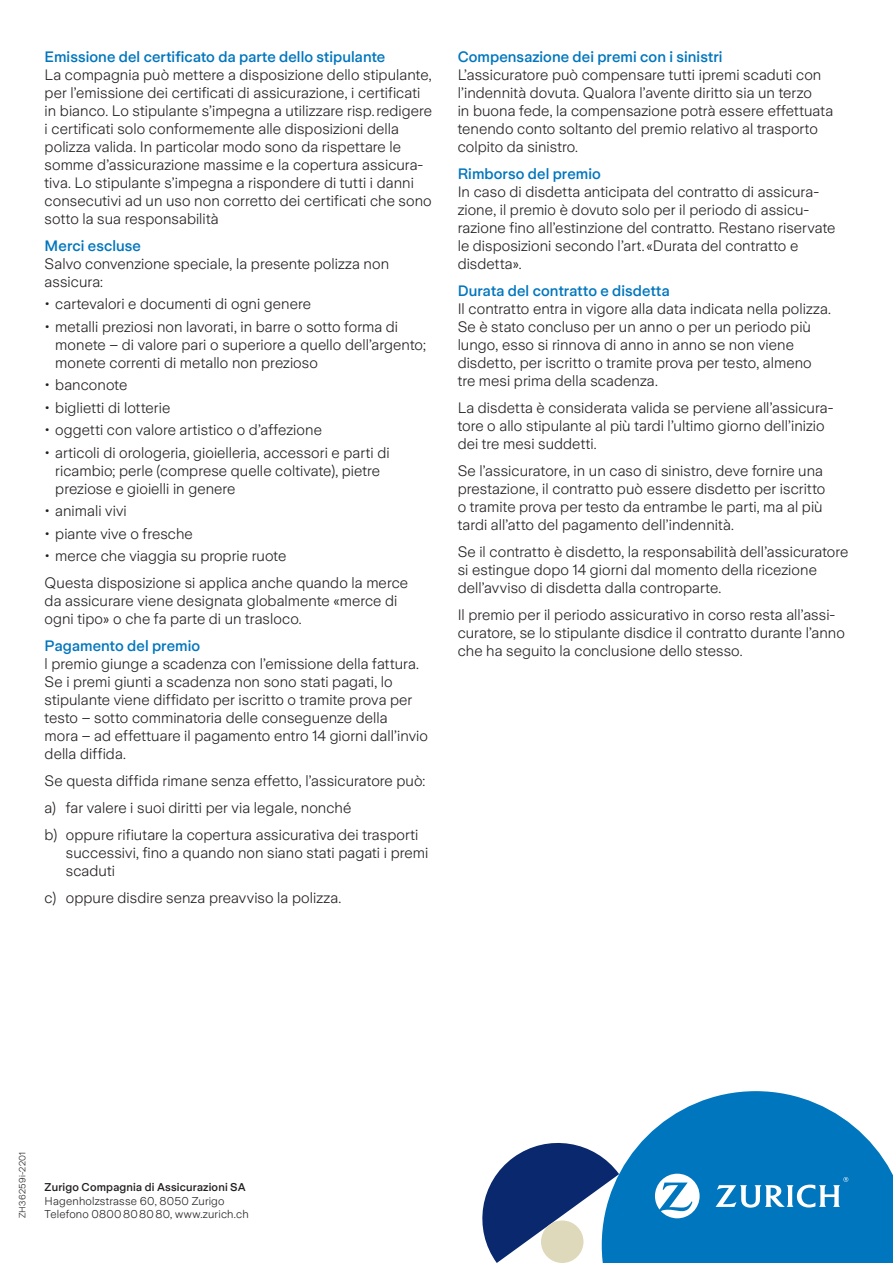
<style>
.page{position:relative;width:893px;height:1263px;background:#fff}
.page>*{position:absolute;margin:0;border:0;box-sizing:border-box;transform-origin:0 0}
.t1{font:300 15px/18px "Zurich Sans";letter-spacing:.005em;color:#231f20}
.t2{font:500 15px "Zurich Sans";letter-spacing:.005em;color:#0076be}
.t3{font:300 11.25px "Zurich Sans";letter-spacing:.015em;color:#231f20}
.t4{font:500 11.25px "Zurich Sans";letter-spacing:.015em;color:#231f20}
.t5{font:300 9px "Zurich Sans";letter-spacing:.03em;color:#231f20}
</style>
<div class="page">
<svg style="left:619px;top:1091px;width:274px;height:172px;fill:#0076be"></svg>
<svg style="left:482px;top:1142px;width:137px;height:121px"></svg>
<div style="left:541px;top:1220px;width:42px;height:43px;background:#dfd9bb;border-radius:50%"></div>
<svg style="left:655px;top:1174px;width:45px;height:44px"></svg>
<svg style="left:715px;top:1177px;width:133px;height:30px"></svg>
<p class="t2" style="left:45px;top:48px;width:342px">Emissione del certificato da parte dello stipulante</p>
<p class="t1" style="left:45px;top:66px;width:389px">La compagnia può mettere a disposizione dello stipulante, per l’emissione dei certificati di assicurazione, i certificati in bianco. Lo stipulante s’impegna a utilizzare risp.redigere i certificati solo conformemente alle disposizioni della polizza valida. In particolar modo sono da rispettare le somme d’assicurazione massime e la copertura assicura&shy;tiva. Lo stipulante s’impegna a rispondere di tutti i danni consecutivi ad un uso non corretto dei certificati che sono sotto la sua responsabilità</p>
<p class="t2" style="left:45px;top:237px;width:98px">Merci escluse</p>
<p class="t1" style="left:45px;top:255px;width:346px">Salvo convenzione speciale, la presente polizza non assicura:</p>
<p class="t1" style="left:45px;top:295px;width:268px">• cartevalori e documenti di ogni genere</p>
<p class="t1" style="left:55px;top:318px;width:372px;text-indent:-11px">• metalli preziosi non lavorati, in barre o sotto forma di monete – di valore pari o superiore a quello dell’argento; monete correnti di metallo non prezioso</p>
<p class="t1" style="left:45px;top:376px;width:84px">• banconote</p>
<p class="t1" style="left:45px;top:399px;width:127px">• biglietti di lotterie</p>
<p class="t1" style="left:45px;top:421px;width:279px">• oggetti con valore artistico o d’affezione</p>
<p class="t1" style="left:55px;top:444px;width:336px;text-indent:-11px">• articoli di orologeria, gioielleria, accessori e parti di ricambio; perle (comprese quelle coltivate), pietre preziose e gioielli in genere</p>
<p class="t1" style="left:45px;top:502px;width:84px">• animali vivi</p>
<p class="t1" style="left:45px;top:525px;width:150px">• piante vive o fresche</p>
<p class="t1" style="left:45px;top:543px;width:365px;line-height:27px">• merce che viaggia su proprie ruote<br>Questa disposizione si applica anche quando la merce</p>
<p class="t1" style="left:45px;top:592px;width:354px">da assicurare viene designata globalmente «merce di ogni tipo» o che fa parte di un trasloco.</p>
<p class="t2" style="left:45px;top:638px;width:157px">Pagamento del premio</p>
<p class="t1" style="left:45px;top:655px;width:385px">l premio giunge a scadenza con l’emissione della fattura.<br>Se i premi giunti a scadenza non sono stati pagati, lo stipulante viene diffidato per iscritto o tramite prova per testo – sotto comminatoria delle conseguenze della<br>mora – ad effettuare il pagamento entro 14 giorni dall’invio della diffida.</p>
<p class="t1" style="left:45px;top:768px;width:382px;line-height:27px">Se questa diffida rimane senza effetto, l’assicuratore può: a) far valere i suoi diritti per via legale, nonché<br>b) oppure rifiutare la copertura assicurativa dei trasporti</p>
<p class="t1" style="left:66px;top:844px;width:364px">successivi, fino a quando non siano stati pagati i premi scaduti</p>
<p class="t1" style="left:45px;top:889px;width:298px">c) oppure disdire senza preavviso la polizza.</p>
<p class="t2" style="left:458px;top:48px;width:266px">Compensazione dei premi con i sinistri</p>
<p class="t1" style="left:458px;top:66px;width:377px">L’assicuratore può compensare tutti ipremi scaduti con l’indennità dovuta. Qualora l’avente diritto sia un terzo<br>in buona fede, la compensazione potrà essere effettuata tenendo conto soltanto del premio relativo al trasporto colpito da sinistro.</p>
<p class="t2" style="left:458px;top:165px;width:145px">Rimborso del premio</p>
<p class="t1" style="left:458px;top:183px;width:379px">In caso di disdetta anticipata del contratto di assicura&shy;zione, il premio è dovuto solo per il periodo di assicu&shy;razione fino all’estinzione del contratto. Restano riservate le disposizioni secondo l’art. «Durata del contratto e disdetta».</p>
<p class="t2" style="left:458px;top:282px;width:214px">Durata del contratto e disdetta</p>
<p class="t1" style="left:458px;top:300px;width:375px">Il contratto entra in vigore alla data indicata nella polizza.<br>Se è stato concluso per un anno o per un periodo più lungo, esso si rinnova di anno in anno se non viene disdetto, per iscritto o tramite prova per testo, almeno tre mesi prima della scadenza.</p>
<p class="t1" style="left:458px;top:399px;width:377px">La disdetta è considerata valida se perviene all’assicura&shy;tore o allo stipulante al più tardi l’ultimo giorno dell’inizio dei tre mesi suddetti.</p>
<p class="t1" style="left:458px;top:462px;width:369px">Se l’assicuratore, in un caso di sinistro, deve fornire una prestazione, il contratto può essere disdetto per iscritto o tramite prova per testo da entrambe le parti, ma al più tardi all’atto del pagamento dell’indennità.</p>
<p class="t1" style="left:458px;top:543px;width:392px">Se il contratto è disdetto, la responsabilità dell’assicuratore si estingue dopo 14 giorni dal momento della ricezione dell’avviso di disdetta dalla controparte.</p>
<p class="t1" style="left:458px;top:606px;width:389px">Il premio per il periodo assicurativo in corso resta all’assi&shy;curatore, se lo stipulante disdice il contratto durante l’anno che ha seguito la conclusione dello stesso.</p>
<p class="t5" style="left:17px;top:1218px;width:68px;rotate:-90deg">ZH36259i-2201</p>
<p class="t4" style="left:45px;top:1181px;width:203px">Zurigo Compagnia di Assicurazioni SA</p>
<p class="t3" style="left:45px;top:1195px;width:181px">Hagenholzstrasse 60, 8050 Zurigo</p>
<p class="t3" style="left:45px;top:1208px;width:206px">Telefono 0800808080, www.zurich.ch</p>
</div>
